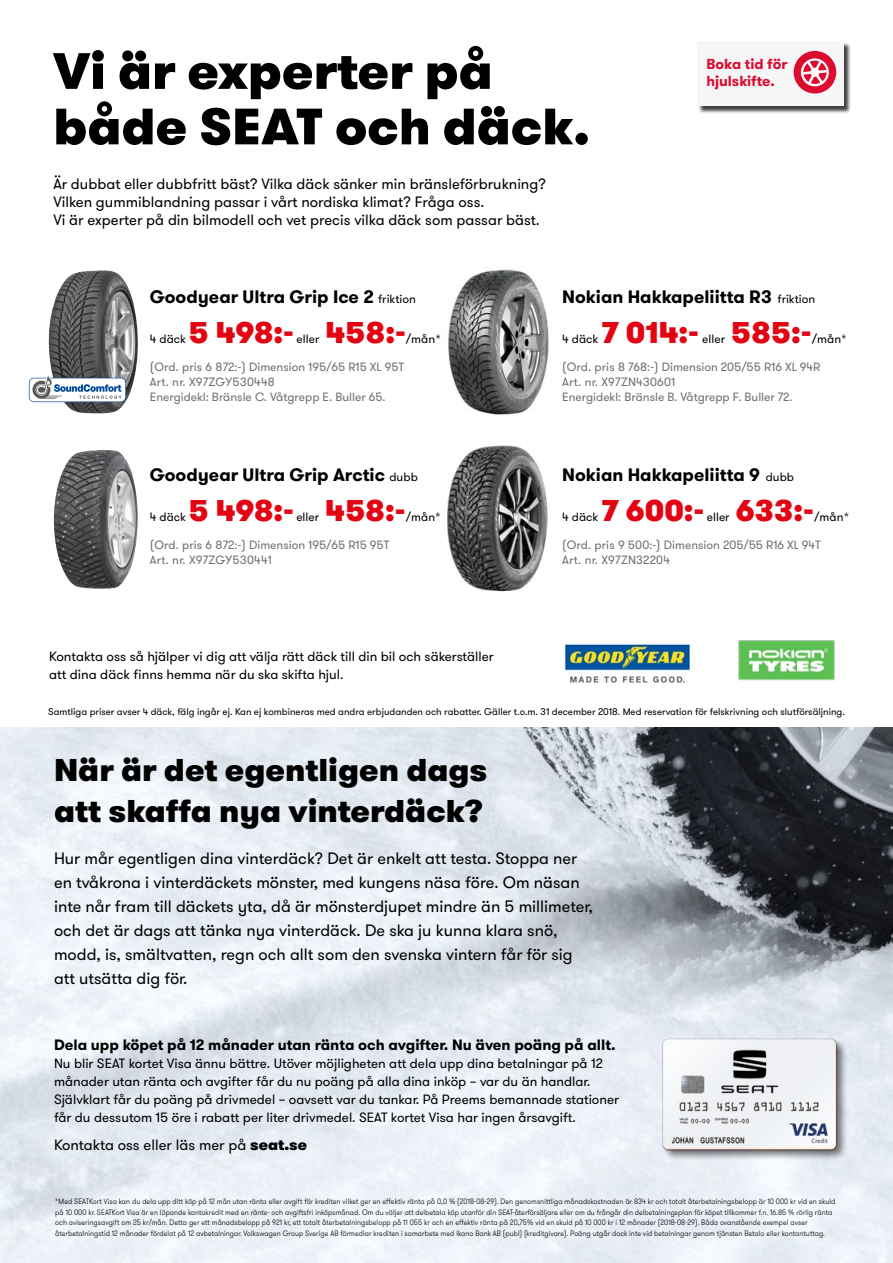
<style>
.page{position:relative;width:893px;height:1263px;background:#fff}
.page>*{position:absolute;margin:0;border:0;box-sizing:border-box;transform-origin:0 0}
.t1{font:900 51px/55.5px "GT Walsheim Pro";color:#000}
.t2{font:900 31.5px/40.2px "GT Walsheim Pro";color:#000}
.t3{font:900 30px "GT Walsheim Pro";letter-spacing:.005em;color:#e30413}
.t4{font:700 18px "GT Walsheim Pro";color:#000}
.t5{font:16.5px/24px "GT Walsheim Pro";color:#000}
.t6{font:15px/18px "GT Walsheim Pro";color:#000}
.t7{font:700 15px "GT Walsheim Pro";color:#000}
.t8{font:700 14.55px/17.1px "GT Walsheim Pro";color:#dd0b2f}
.t9{font:13.5px/18px "GT Walsheim Pro";color:#000}
.t10{font:12px/15px "GT Walsheim Pro";color:#6f6f6f}
.t11{font:12px "GT Walsheim Pro";color:#000}
.t12{font:9.75px "GT Walsheim Pro";color:#000}
.t13{font:300 7.8px/10.5px "GT Walsheim Pro";letter-spacing:.01em;color:#000;scale:.91 1}
.s1{font-weight:400;font-size:12px}
.s2{font-weight:900}
</style>
<div class="page">
<img style="left:0;top:727px;width:893px;height:536px">
<div style="left:661px;top:1038px;width:187px;height:124px;background:#000;opacity:.5"></div>
<img style="left:657px;top:1034px;width:184px;height:120px">
<img style="left:738px;top:640px;width:97px;height:41px">
<img style="left:564px;top:643px;width:127px;height:40px">
<img style="left:448px;top:269px;width:101px;height:146px">
<img style="left:48px;top:270px;width:90px;height:143px">
<img style="left:53px;top:450px;width:85px;height:139px">
<img style="left:447px;top:445px;width:101px;height:147px">
<svg style="left:29px;top:378px;width:97px;height:24px"></svg>
<svg style="left:30px;top:375px;width:95px;height:26px"></svg>
<div style="left:698px;top:42px;width:153px;height:71px;background:#000;opacity:.75"></div>
<div style="left:698px;top:41px;width:146px;height:65px;background:#f6f6f6"></div>
<div style="left:794px;top:51px;width:42px;height:43px;background:#dd0b2f;border-radius:50%"></div>
<svg style="left:801px;top:58px;width:28px;height:28px"></svg>
<h1 class="t1" style="left:53px;top:43px;width:538px">Vi är experter på både SEAT och däck.</h1>
<h3 class="t6" style="left:53px;top:175px;width:494px">Är dubbat eller dubbfritt bäst? Vilka däck sänker min bränsleförbrukning?<br>Vilken gummiblandning passar i vårt nordiska klimat? Fråga oss.<br>Vi är experter på din bilmodell och vet precis vilka däck som passar bäst.</h3>
<h3 class="t8" style="left:706px;top:55px;width:83px">Boka tid för hjulskifte.</h3>
<h3 class="t4" style="left:150px;top:285px;width:267px">Goodyear Ultra Grip Ice 2 <span class="s1">friktion</span></h3>
<h3 class="t11" style="left:150px;top:331px;width:38px">4 däck</h3>
<h3 class="t3" style="left:325px;top:312px;width:82px">458:-</h3>
<h3 class="t11" style="left:406px;top:331px;width:37px">/mån*</h3>
<h3 class="t10" style="left:150px;top:359px;width:256px">(Ord. pris 6 872:-) Dimension 195/65 R15 XL 95T<br>Art. nr. X97ZGY530448<br>Energidekl: Bränsle C. Våtgrepp E. Buller 65.</h3>
<h3 class="t3" style="left:189px;top:312px;width:106px">5 498:-</h3>
<h3 class="t11" style="left:297px;top:331px;width:24px">eller</h3>
<h3 class="t4" style="left:562px;top:285px;width:254px">Nokian Hakkapeliitta R3 <span class="s1">friktion</span></h3>
<h3 class="t11" style="left:562px;top:331px;width:38px">4 däck</h3>
<h3 class="t3" style="left:731px;top:312px;width:82px">585:-</h3>
<h3 class="t11" style="left:812px;top:331px;width:37px">/mån*</h3>
<h3 class="t10" style="left:562px;top:359px;width:260px">(Ord. pris 8 768:-) Dimension 205/55 R16 XL 94R<br>Art. nr. X97ZN430601<br>Energidekl: Bränsle B. Våtgrepp F. Buller 72.</h3>
<h3 class="t3" style="left:601px;top:312px;width:99px">7 014:-</h3>
<h3 class="t11" style="left:702px;top:331px;width:24px">eller</h3>
<h3 class="t4" style="left:150px;top:463px;width:269px">Goodyear Ultra Grip Arctic <span class="s1">dubb</span></h3>
<h3 class="t11" style="left:150px;top:509px;width:38px">4 däck</h3>
<h3 class="t3" style="left:325px;top:490px;width:82px">458:-</h3>
<h3 class="t11" style="left:406px;top:509px;width:37px">/mån*</h3>
<h3 class="t10" style="left:150px;top:537px;width:241px">(Ord. pris 6 872:-) Dimension 195/65 R15 95T<br>Art. nr. X97ZGY530441</h3>
<h3 class="t3" style="left:189px;top:490px;width:106px">5 498:-</h3>
<h3 class="t11" style="left:296px;top:509px;width:24px">eller</h3>
<h3 class="t4" style="left:562px;top:463px;width:233px">Nokian Hakkapeliitta 9 <span class="s1">dubb</span></h3>
<h3 class="t11" style="left:562px;top:509px;width:38px">4 däck</h3>
<h3 class="t3" style="left:736px;top:490px;width:80px">633:-</h3>
<h3 class="t11" style="left:814px;top:509px;width:37px">/mån*</h3>
<h3 class="t10" style="left:562px;top:537px;width:260px">(Ord. pris 9 500:-) Dimension 205/55 R16 XL 94T<br>Art. nr. X97ZN32204</h3>
<h3 class="t3" style="left:601px;top:490px;width:104px">7 600:-</h3>
<h3 class="t11" style="left:707px;top:509px;width:24px">eller</h3>
<h3 class="t9" style="left:49px;top:647px;width:446px">Kontakta oss så hjälper vi dig att välja rätt däck till din bil och säkerställer att dina däck finns hemma när du ska skifta hjul.</h3>
<p class="t12" style="left:48px;top:705px;width:798px">Samtliga priser avser 4 däck, fälg ingår ej. Kan ej kombineras med andra erbjudanden och rabatter. Gäller t.o.m. 31 december 2018. Med reservation för felskrivning och slutförsäljning.</p>
<h2 class="t2" style="left:54px;top:750px;width:435px">När är det egentligen dags att skaffa nya vinterdäck?</h2>
<p class="t5" style="left:54px;top:846px;width:540px">Hur mår egentligen dina vinterdäck? Det är enkelt att testa. Stoppa ner en tvåkrona i vinterdäckets mönster, med kungens näsa före. Om näsan inte når fram till däckets yta, då är mönsterdjupet mindre än 5 millimeter, och det är dags att tänka nya vinterdäck. De ska ju kunna klara snö, modd, is, smältvatten, regn och allt som den svenska vintern får för sig att utsätta dig för.</p>
<h3 class="t7" style="left:54px;top:1034px;width:563px">Dela upp köpet på 12 månader utan ränta och avgifter. Nu även poäng på allt.</h3>
<p class="t9" style="left:54px;top:1054px;width:567px">Nu blir SEAT kortet Visa ännu bättre. Utöver möjligheten att dela upp dina betalningar på 12 månader utan ränta och avgifter får du nu poäng på alla dina inköp – var du än handlar.<br>Självklart får du poäng på drivmedel – oavsett var du tankar. På Preems bemannade stationer får du dessutom 15 öre i rabatt per liter drivmedel. SEAT kortet Visa har ingen årsavgift.</p>
<h3 class="t6" style="left:54px;top:1136px;width:255px">Kontakta oss eller läs mer på <span class="s2">seat.se</span></h3>
<p class="t13" style="left:55px;top:1196px;width:859px">*Med SEATKort Visa kan du dela upp ditt köp på 12 mån utan ränta eller avgift för krediten vilket ger en effektiv ränta på 0,0 % (2018-08-29). Den genomsnittliga månadskostnaden är 834 kr och totalt återbetalningsbelopp är 10 000 kr vid en skuld på 10 000 kr. SEATKort Visa är en löpande kontokredit med en ränte- och avgiftsfri inköpsmånad. Om du väljer att delbetala köp utanför din SEAT-återförsäljare eller om du frångår din delbetalningsplan för köpet tillkommer f.n. 16.85 % rörlig ränta och aviseringsavgift om 25 kr/mån. Detta ger ett månadsbelopp på 921 kr, ett totalt återbetalningsbelopp på 11 055 kr och en effektiv ränta på 20,75% vid en skuld på 10 000 kr i 12 månader (2018-08-29). Båda ovanstående exempel avser återbetalningstid 12 månader fördelat på 12 avbetalningar. Volkswagen Group Sverige AB förmedlar krediten i samarbete med Ikano Bank AB (publ) (kreditgivare). Poäng utgår dock inte vid betalningar genom tjänsten Betalo eller kontantuttag.</p>
</div>
